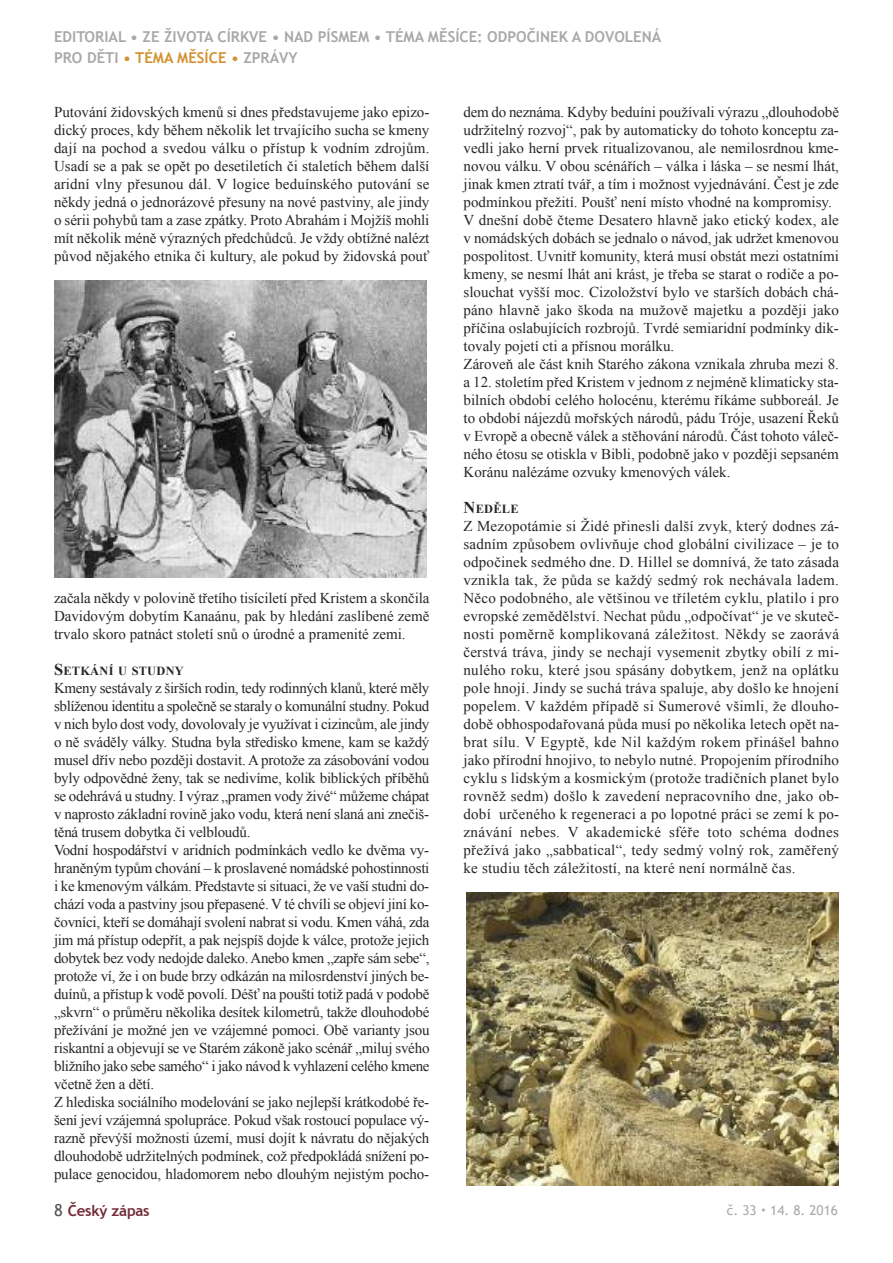
<style>
.page{position:relative;width:893px;height:1263px;background:#fff}
.page>*{position:absolute;margin:0;border:0;box-sizing:border-box;transform-origin:0 0}
.t1{font:15px/18px "Times New Roman";letter-spacing:-.015em;color:#272627;text-align:justify}
.t2{font:700 15px/21px "Trebuchet MS";color:#a9a8a9}
.t3{font:700 15px "Trebuchet MS";letter-spacing:-.015em;color:#752c38}
.t4{font:13.5px "Trebuchet MS";color:#a9a8a9}
.t5{font:700 12.3px "Times New Roman";letter-spacing:.02em;color:#272627}
.s1{color:#d39232}
.s2{font-size:16.5px}
.s3{font-weight:400;font-size:16.5px;color:#525152}
.s4{font-size:10.5px}
</style>
<div class="page">
<img style="left:54px;top:281px;width:372px;height:296px">
<img style="left:466px;top:892px;width:373px;height:293px">
<p class="t2" style="left:54px;top:26px;width:607px">EDITORIAL • ZE ŽIVOTA CÍRKVE • NAD PÍSMEM • TÉMA MĚSÍCE: ODPOČINEK A DOVOLENÁ<br>PRO DĚTI <span class="s1">• TÉMA MĚSÍCE •</span> ZPRÁVY</p>
<p class="t1" style="left:54px;top:103px;width:377px">Putování židovských kmenů si dnes představujeme jako epizo&shy;dický proces, kdy během několik let trvajícího sucha se kmeny dají na pochod a svedou válku o přístup k vodním zdrojům.<br>Usadí se a pak se opět po desetiletích či staletích během další aridní vlny přesunou dál. V logice beduínského putování se někdy jedná o jednorázové přesuny na nové pastviny, ale jindy o sérii pohybů tam a zase zpátky. Proto Abrahám i Mojžíš mohli mít několik méně výrazných předchůdců. Je vždy obtížné nalézt původ nějakého etnika či kultury, ale pokud by židovská pouť</p>
<p class="t1" style="left:54px;top:589px;width:377px">začala někdy v polovině třetího tisíciletí před Kristem a skončila Davidovým dobytím Kanaánu, pak by hledání zaslíbené země trvalo skoro patnáct století snů o úrodné a pramenité zemi.</p>
<p class="t5" style="left:54px;top:664px;width:131px"><span class="s2">S</span>ETKÁNÍ U STUDNY</p>
<p class="t1" style="left:54px;top:679px;width:377px;text-align:left">Kmeny sestávaly z širších rodin, tedy rodinných klanů, které měly sblíženou identitu a společně se staraly o komunální studny. Pokud v nich bylo dost vody, dovolovaly je využívat i cizincům, ale jindy o ně sváděly války. Studna byla středisko kmene, kam se každý musel dřív nebo později dostavit. A protože za zásobování vodou byly odpovědné ženy, tak se nedivíme, kolik biblických příběhů se odehrává u studny. I výraz „pramen vody živé“ můžeme chápat v naprosto základní rovině jako vodu, která není slaná ani znečiš&shy;těná trusem dobytka či velbloudů.<br>Vodní hospodářství v aridních podmínkách vedlo ke dvěma vy&shy;hraněným typům chování – k proslavené nomádské pohostinnosti i ke kmenovým válkám. Představte si situaci, že ve vaší studni do&shy;chází voda a pastviny jsou přepasené. V té chvíli se objeví jiní ko&shy;čovníci, kteří se domáhají svolení nabrat si vodu. Kmen váhá, zda jim má přístup odepřít, a pak nejspíš dojde k válce, protože jejich dobytek bez vody nedojde daleko.Anebo kmen „zapře sám sebe“, protože ví, že i on bude brzy odkázán na milosrdenství jiných be&shy;duínů, a přístup k vodě povolí. Déšť na poušti totiž padá v podobě „skvrn“ o průměru několika desítek kilometrů, takže dlouhodobé přežívání je možné jen ve vzájemné pomoci. Obě varianty jsou riskantní a objevují se ve Starém zákoně jako scénář „miluj svého bližního jako sebe samého“ i jako návod k vyhlazení celého kmene včetně žen a dětí.<br>Z hlediska sociálního modelování se jako nejlepší krátkodobé ře&shy;šení jeví vzájemná spolupráce. Pokud však rostoucí populace vý&shy;razně převýší možnosti území, musí dojít k návratu do nějakých dlouhodobě udržitelných podmínek, což předpokládá snížení po&shy;pulace genocidou, hladomorem nebo dlouhým nejistým pocho-</p>
<p class="t1" style="left:463px;top:103px;width:377px;text-align:left">dem do neznáma. Kdyby beduíni používali výrazu „dlouhodobě udržitelný rozvoj“, pak by automaticky do tohoto konceptu za&shy;vedli jako herní prvek ritualizovanou, ale nemilosrdnou kme&shy;novou válku. V obou scénářích – válka i láska – se nesmí lhát, jinak kmen ztratí tvář, a tím i možnost vyjednávání. Čest je zde podmínkou přežití. Poušť není místo vhodné na kompromisy.<br>V dnešní době čteme Desatero hlavně jako etický kodex, ale v nomádských dobách se jednalo o návod, jak udržet kmenovou pospolitost. Uvnitř komunity, která musí obstát mezi ostatními kmeny, se nesmí lhát ani krást, je třeba se starat o rodiče a po&shy;slouchat vyšší moc. Cizoložství bylo ve starších dobách chá&shy;páno hlavně jako škoda na mužově majetku a později jako příčina oslabujících rozbrojů. Tvrdé semiaridní podmínky dik&shy;tovaly pojetí cti a přísnou morálku.<br>Zároveň ale část knih Starého zákona vznikala zhruba mezi 8. a 12. stoletím před Kristem v jednom z nejméně klimaticky sta&shy;bilních období celého holocénu, kterému říkáme subboreál. Je to období nájezdů mořských národů, pádu Tróje, usazení Řeků v Evropě a obecně válek a stěhování národů. Část tohoto váleč&shy;ného étosu se otiskla v Bibli, podobně jako v později sepsaném Koránu nalézáme ozvuky kmenových válek.</p>
<p class="t5" style="left:463px;top:502px;width:57px"><span class="s2">N</span>EDĚLE</p>
<p class="t1" style="left:463px;top:517px;width:377px">Z Mezopotámie si Židé přinesli další zvyk, který dodnes zá&shy;sadním způsobem ovlivňuje chod globální civilizace – je to odpočinek sedmého dne. D. Hillel se domnívá, že tato zásada vznikla tak, že půda se každý sedmý rok nechávala ladem.<br>Něco podobného, ale většinou ve tříletém cyklu, platilo i pro evropské zemědělství. Nechat půdu „odpočívat“ je ve skuteč&shy;nosti poměrně komplikovaná záležitost. Někdy se zaorává čerstvá tráva, jindy se nechají vysemenit zbytky obilí z mi&shy;nulého roku, které jsou spásány dobytkem, jenž na oplátku pole hnojí. Jindy se suchá tráva spaluje, aby došlo ke hnojení popelem. V každém případě si Sumerové všimli, že dlouho&shy;době obhospodařovaná půda musí po několika letech opět na&shy;brat sílu. V Egyptě, kde Nil každým rokem přinášel bahno jako přírodní hnojivo, to nebylo nutné. Propojením přírodního cyklu s lidským a kosmickým (protože tradičních planet bylo rovněž sedm) došlo k zavedení nepracovního dne, jako ob&shy;dobí určeného k regeneraci a po lopotné práci se zemí k po&shy;znávání nebes. V akademické sféře toto schéma dodnes přežívá jako „sabbatical“, tedy sedmý volný rok, zaměřený ke studiu těch záležitostí, na které není normálně čas.</p>
<p class="t3" style="left:54px;top:1201px;width:97px"><span class="s3">8</span> ČESKÝ ZÁPAS</p>
<p class="t4" style="left:727px;top:1202px;width:113px">č. 33 <span class="s4">•</span> 14. 8. 2016</p>
</div>
